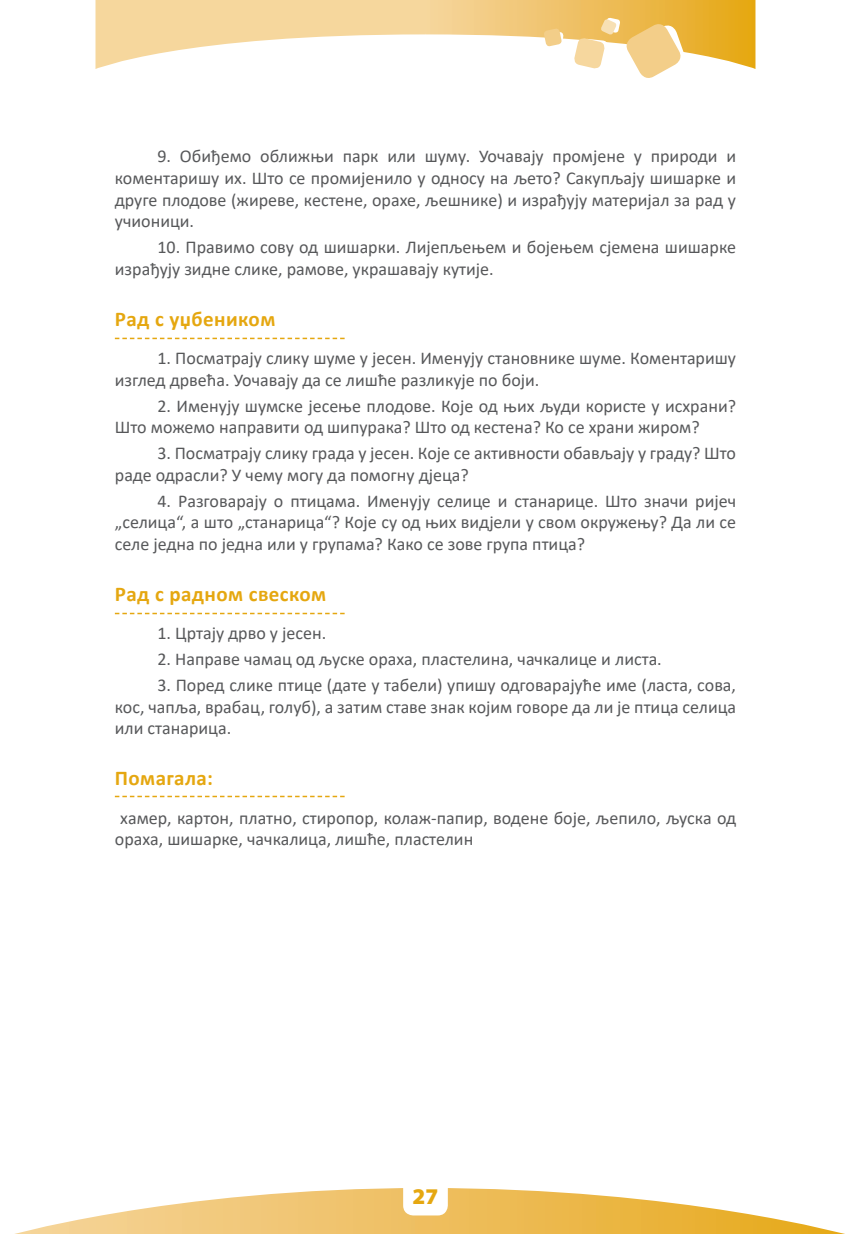
<style>
.page{position:relative;width:851px;height:1234px;background:#fff}
.page>*{position:absolute;margin:0;border:0;box-sizing:border-box;transform-origin:0 0}
.t1{font:900 22.5px "Myriad Pro";color:#e5a710}
.t2{font:700 21px "Calibri";letter-spacing:.02em;color:#e5a710}
.t3{font:18px/21.6px "Calibri";color:#57585a}
</style>
<div class="page">
<svg style="left:19px;top:1188px;width:822px;height:45px"></svg>
<div style="left:403px;top:1170px;width:45px;height:45px;background:#fff;border-radius:10px"></div>
<svg style="left:95px;top:17px;width:660px;height:61px"></svg>
<svg style="left:115px;top:337px;width:229px;height:2px"></svg>
<svg style="left:115px;top:795px;width:229px;height:2px"></svg>
<svg style="left:115px;top:612px;width:229px;height:2px"></svg>
<p class="t3" style="left:115px;top:145px;width:622px;text-align:justify;text-indent:43px">9. Обиђемо оближњи парк или шуму. Уочавају промјене у природи и коментаришу их. Што се промијенило у односу на љето? Сакупљају шишарке и друге плодове (жиреве, кестене, орахе, љешнике) и израђују материјал за рад у учионици.</p>
<p class="t3" style="left:115px;top:236px;width:622px;text-indent:43px">10. Правимо сову од шишарки. Лијепљењем и бојењем сјемена шишарке израђују зидне слике, рамове, украшавају кутије.</p>
<p class="t2" style="left:115px;top:303px;width:162px">Рад с уџбеником</p>
<p class="t3" style="left:115px;top:347px;width:622px;text-indent:43px">1. Посматрају слику шуме у јесен. Именују становнике шуме. Коментаришу изглед дрвећа. Уочавају да се лишће разликује по боји.</p>
<p class="t3" style="left:115px;top:394px;width:622px;text-indent:43px">2. Именују шумске јесење плодове. Које од њих људи користе у исхрани?<br>Што можемо направити од шипурака? Што од кестена? Ко се храни жиром?</p>
<p class="t3" style="left:115px;top:442px;width:622px;text-indent:43px">3. Посматрају слику града у јесен. Које се активности обављају у граду? Што раде одрасли? У чему могу да помогну дјеца?</p>
<p class="t3" style="left:115px;top:489px;width:622px;text-align:justify;text-indent:43px">4. Разговарају о птицама. Именују селице и станарице. Што значи ријеч „селица“, а што „станарица“? Које су од њих видјели у свом окружењу? Да ли се селе једна по једна или у групама? Како се зове група птица?</p>
<p class="t2" style="left:115px;top:578px;width:213px">Рад с радном свеском</p>
<p class="t3" style="left:157px;top:622px;width:170px">1. Цртају дрво у јесен.</p>
<p class="t3" style="left:157px;top:647px;width:506px">2. Направе чамац од љуске ораха, пластелина, чачкалице и листа.</p>
<p class="t3" style="left:115px;top:673px;width:622px;text-align:justify;text-indent:43px">3. Поред слике птице (дате у табели) упишу одговарајуће име (ласта, сова, кос, чапља, врабац, голуб), а затим ставе знак којим говоре да ли је птица селица или станарица.</p>
<p class="t2" style="left:115px;top:763px;width:100px">Помагала:</p>
<p class="t3" style="left:115px;top:806px;width:622px">хамер, картон, платно, стиропор, колаж-папир, водене боје, љепило, љуска од ораха, шишарке, чачкалица, лишће, пластелин</p>
<p class="t1" style="left:412px;top:1181px;width:27px">27</p>
</div>
